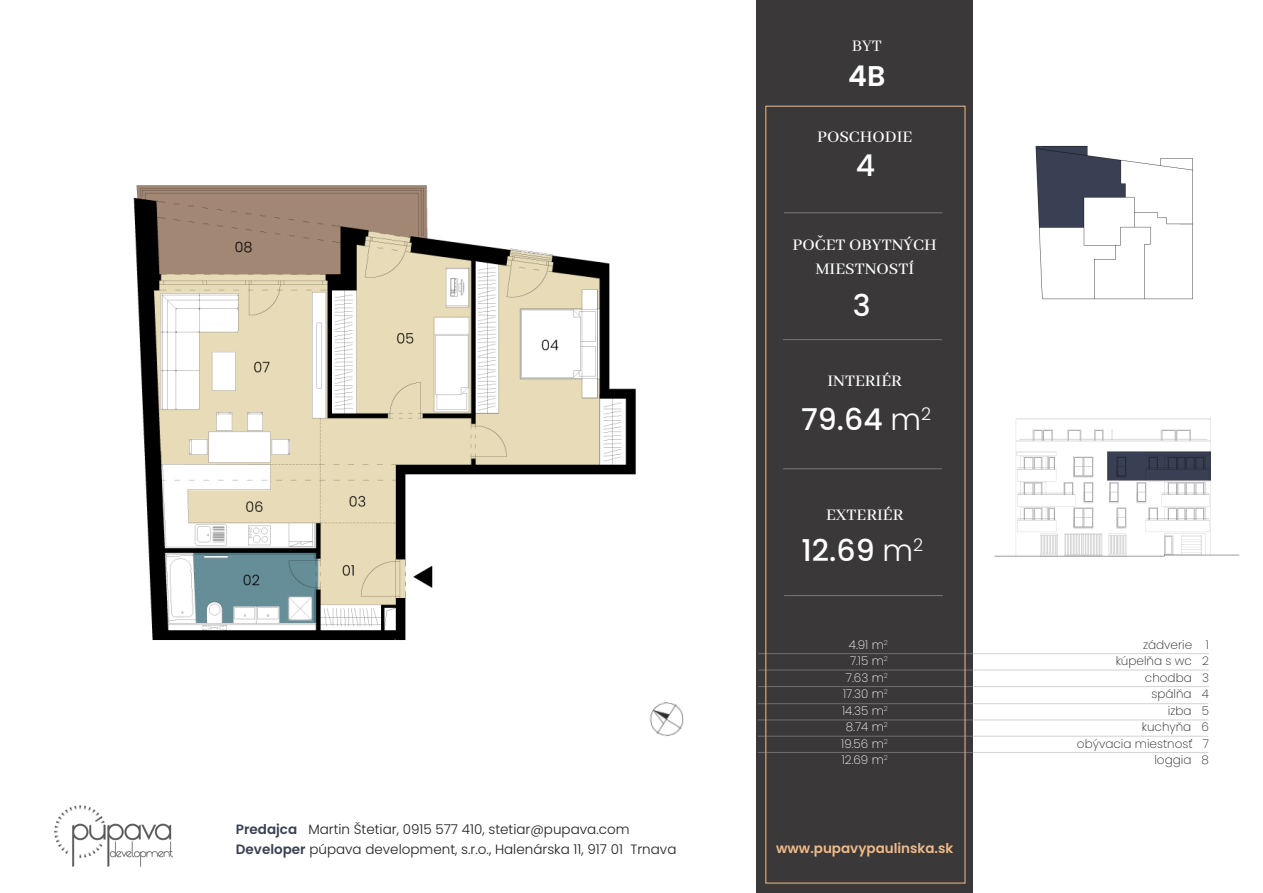
<style>
.page{position:relative;width:1263px;height:893px;background:#fff}
.page>*{position:absolute;margin:0;border:0;box-sizing:border-box;transform-origin:0 0}
.t1{font:500 30px "Poppins";color:#fff}
.t2{font:600 28.5px "Poppins";color:#fff}
.t3{font:500 18px/24px "Abhaya Libre";color:#fff;text-align:center}
.t4{font:18px "Abhaya Libre";color:#fff}
.t5{font:300 13.5px "Poppins";color:#231f20}
.t6{font:600 13.5px "Poppins";color:#f2bb88}
.t7{font:200 12px "Poppins";color:#231f20}
.t8{font:200 12px "Poppins";color:#fff}
.s1{font-weight:300}
.s2{font-weight:600;color:#394053}
</style>
<div class="page">
<div style="left:756px;top:0;width:217px;height:893px;background:#3a3838"></div>
<hr style="left:758px;top:653px;width:451px;height:1px;background:#a7a5a6">
<hr style="left:758px;top:670px;width:451px;height:1px;background:#a7a5a6">
<hr style="left:758px;top:686px;width:451px;height:1px;background:#a7a5a6">
<hr style="left:758px;top:703px;width:450px;height:1px;background:#a7a5a6">
<hr style="left:758px;top:720px;width:450px;height:1px;background:#a7a5a6">
<img style="left:54px;top:805px;width:119px;height:62px">
<hr style="left:784px;top:212px;width:159px;height:1px;background:#787677">
<hr style="left:783px;top:468px;width:159px;height:1px;background:#787677">
<hr style="left:783px;top:339px;width:159px;height:1px;background:#787677">
<hr style="left:784px;top:595px;width:159px;height:1px;background:#787677">
<img style="left:662px;top:702px;width:22px;height:35px">
<hr style="left:758px;top:736px;width:450px;height:1px;background:#a7a5a6">
<hr style="left:758px;top:752px;width:450px;height:1px;background:#a7a5a6">
<img style="left:994px;top:418px;width:246px;height:139px">
<img style="left:1035px;top:145px;width:158px;height:155px">
<img style="left:93px;top:185px;width:569px;height:647px">
<h3 class="t4" style="left:852px;top:36px;width:32px">BYT</h3>
<p class="t2" style="left:848px;top:60px;width:39px">4B</p>
<h3 class="t3" style="left:817px;top:125px;width:97px">POSCHODIE</h3>
<p class="t1" style="left:856px;top:148px;width:21px">4</p>
<h3 class="t3" style="left:793px;top:233px;width:146px">POČET OBYTNÝCH<br>MIESTNOSTÍ</h3>
<p class="t1" style="left:853px;top:288px;width:19px">3</p>
<h3 class="t3" style="left:827px;top:369px;width:76px">INTERIÉR</h3>
<p class="t1" style="left:801px;top:402px;width:132px">79.64 <span class="s1">m</span><sup>2</sup></p>
<h3 class="t3" style="left:826px;top:503px;width:79px">EXTERIÉR</h3>
<p class="t1" style="left:801px;top:533px;width:123px">12.69 <span class="s1">m</span><sup>2</sup></p>
<p class="t5" style="left:236px;top:821px;width:395px"><span class="s2">Predajca</span> Martin Štetiar, 0915 577 410, stetiar@pupava.com</p>
<p class="t8" style="left:849px;top:638px;width:40px">4.91 m<sup>2</sup></p>
<p class="t8" style="left:850px;top:654px;width:39px">7.15 m<sup>2</sup></p>
<p class="t8" style="left:846px;top:671px;width:43px">7.63 m<sup>2</sup></p>
<p class="t8" style="left:843px;top:687px;width:46px">17.30 m<sup>2</sup></p>
<p class="t8" style="left:842px;top:704px;width:47px">14.35 m<sup>2</sup></p>
<p class="t8" style="left:846px;top:720px;width:44px">8.74 m<sup>2</sup></p>
<p class="t8" style="left:841px;top:737px;width:48px">19.56 m<sup>2</sup></p>
<p class="t8" style="left:842px;top:753px;width:48px">12.69 m<sup>2</sup></p>
<p class="t5" style="left:236px;top:841px;width:442px"><span class="s2">Developer</span> púpava development, s.r.o., Halenárska 11, 917 01 Trnava</p>
<p class="t6" style="left:776px;top:841px;width:179px">www.pupavypaulinska.sk</p>
<p class="t7" style="left:1143px;top:638px;width:67px">zádverie 1</p>
<p class="t7" style="left:1116px;top:654px;width:95px">kúpelňa s wc 2</p>
<p class="t7" style="left:1145px;top:671px;width:66px">chodba 3</p>
<p class="t7" style="left:1151px;top:687px;width:59px">spálňa 4</p>
<p class="t7" style="left:1168px;top:704px;width:43px">izba 5</p>
<p class="t7" style="left:1142px;top:720px;width:69px">kuchyňa 6</p>
<p class="t7" style="left:1077px;top:737px;width:133px">obývacia miestnosť 7</p>
<p class="t7" style="left:1154px;top:753px;width:56px">loggia 8</p>
</div>
